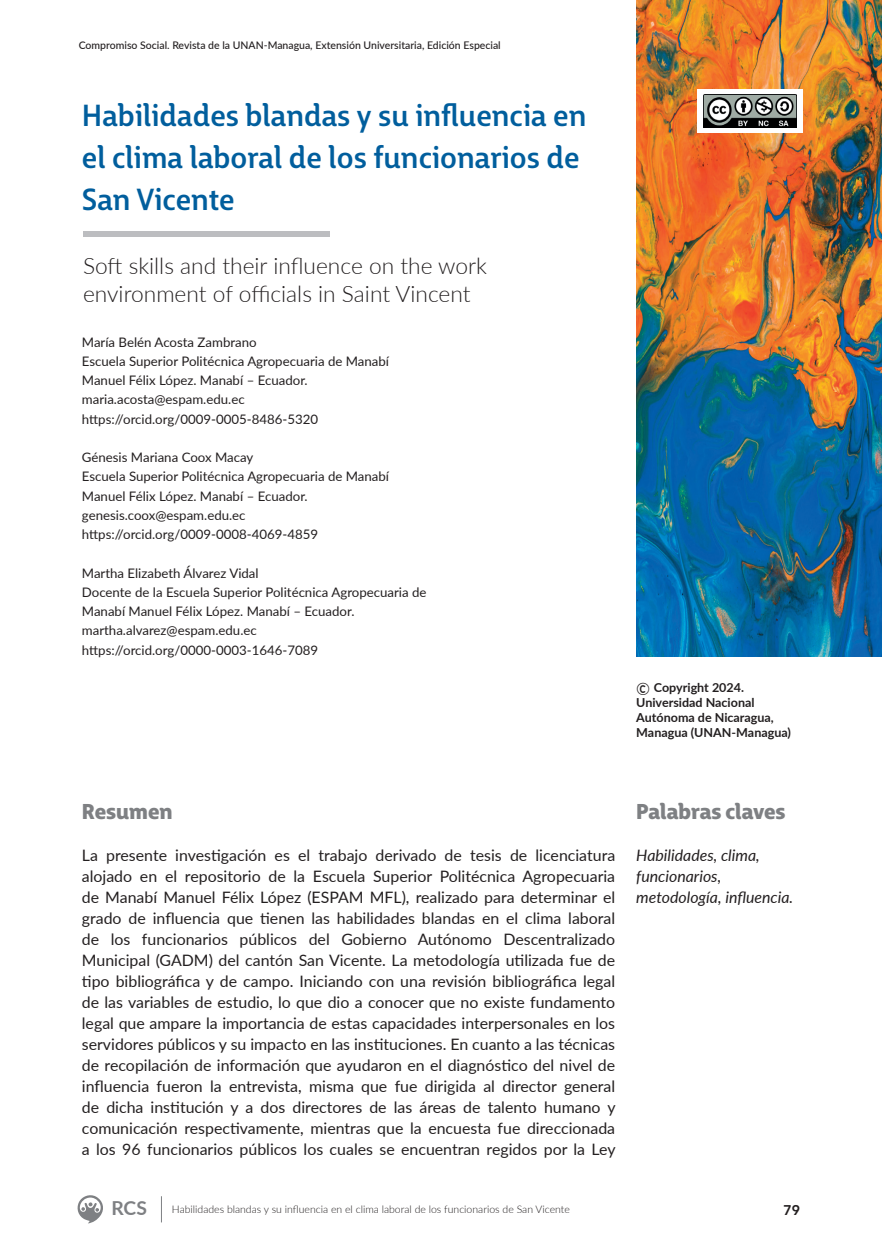
<style>
.page{position:relative;width:882px;height:1260px;background:#fff}
.page>*{position:absolute;margin:0;border:0;box-sizing:border-box;transform-origin:0 0}
.t1{font:500 29.75px/42px "Big City Grotesque Pro";color:#015e9d}
.t2{font:300 22.75px/27.3px "Lato";color:#231f20}
.t3{font:900 21px "Big City Grotesque Pro";color:#7e8083}
.t4{font:700 19.25px "Lato";color:#7e8083}
.t5{font:15.75px/21px "Lato";color:#231f20;text-align:justify}
.t6{font:italic 15.75px/21px "Lato";color:#231f20}
.t7{font:800 14px "Avenir LT Std";color:#231f20}
.t8{font:13.12px/19.2px "Lato";color:#231f20}
.t9{font:700 12.42px/14.9px "Lato";color:#231f20}
.t10{font:500 10.5px "Lato";color:#231f20}
.t11{font:300 10.5px "Lato";color:#231f20}
.s1{font-family:"Coolvetica";font-weight:400;font-size:21.7px}
</style>
<div class="page">
<svg style="left:161px;top:1196px;width:1px;height:26px"></svg>
<svg style="left:77px;top:1195px;width:26px;height:28px"></svg>
<img style="left:636px;top:0;width:246px;height:656px">
<svg style="left:697px;top:89px;width:106px;height:44px"></svg>
<img style="left:704px;top:95px;width:92px;height:32px">
<div style="left:83px;top:231px;width:246px;height:5px;background:#bcbdc0"></div>
<p class="t10" style="left:79px;top:38px;width:424px">Compromiso Social. Revista de la UNAN-Managua, Extensión Universitaria, Edición Especial</p>
<h1 class="t1" style="left:82px;top:92px;width:506px">Habilidades blandas y su influencia en el clima laboral de los funcionarios de<br>San Vicente</h1>
<h2 class="t2" style="left:83px;top:252px;width:406px">Soft skills and their influence on the work environment of officials in Saint Vincent</h2>
<p class="t8" style="left:82px;top:332px;width:309px">María Belén Acosta Zambrano<br>Escuela Superior Politécnica Agropecuaria de Manabí Manuel Félix López. Manabí – Ecuador. maria.acosta@espam.edu.ec https://orcid.org/0009-0005-8486-5320</p>
<p class="t8" style="left:82px;top:447px;width:309px">Génesis Mariana Coox Macay<br>Escuela Superior Politécnica Agropecuaria de Manabí Manuel Félix López. Manabí – Ecuador. genesis.coox@espam.edu.ec https://orcid.org/0009-0008-4069-4859</p>
<p class="t8" style="left:82px;top:563px;width:346px">Martha Elizabeth Álvarez Vidal<br>Docente de la Escuela Superior Politécnica Agropecuaria de Manabí Manuel Félix López. Manabí – Ecuador. martha.alvarez@espam.edu.ec https://orcid.org/0000-0003-1646-7089</p>
<p class="t9" style="left:636px;top:679px;width:156px"><span class="s1">©</span> Copyright 2024.<br>Universidad Nacional<br>Autónoma de Nicaragua,<br>Managua (UNAN-Managua)</p>
<h3 class="t3" style="left:82px;top:794px;width:92px">Resumen</h3>
<p class="t5" style="left:82px;top:844px;width:535px">La presente investigación es el trabajo derivado de tesis de licenciatura alojado en el repositorio de la Escuela Superior Politécnica Agropecuaria de Manabí Manuel Félix López (ESPAM MFL), realizado para determinar el grado de influencia que tienen las habilidades blandas en el clima laboral de los funcionarios públicos del Gobierno Autónomo Descentralizado Municipal (GADM) del cantón San Vicente. La metodología utilizada fue de tipo bibliográfica y de campo. Iniciando con una revisión bibliográfica legal de las variables de estudio, lo que dio a conocer que no existe fundamento legal que ampare la importancia de estas capacidades interpersonales en los servidores públicos y su impacto en las instituciones. En cuanto a las técnicas de recopilación de información que ayudaron en el diagnóstico del nivel de influencia fueron la entrevista, misma que fue dirigida al director general de dicha institución y a dos directores de las áreas de talento humano y comunicación respectivamente, mientras que la encuesta fue direccionada a los 96 funcionarios públicos los cuales se encuentran regidos por la Ley</p>
<h3 class="t3" style="left:636px;top:794px;width:151px">Palabras claves</h3>
<p class="t6" style="left:636px;top:844px;width:158px">Habilidades, clima, funcionarios, metodología, influencia.</p>
<p class="t4" style="left:111px;top:1194px;width:37px">RCS</p>
<p class="t7" style="left:784px;top:1202px;width:18px">79</p>
<p class="t11" style="left:172px;top:1202px;width:399px">Habilidades blandas y su influencia en el clima laboral de los funcionarios de San Vicente</p>
</div>
